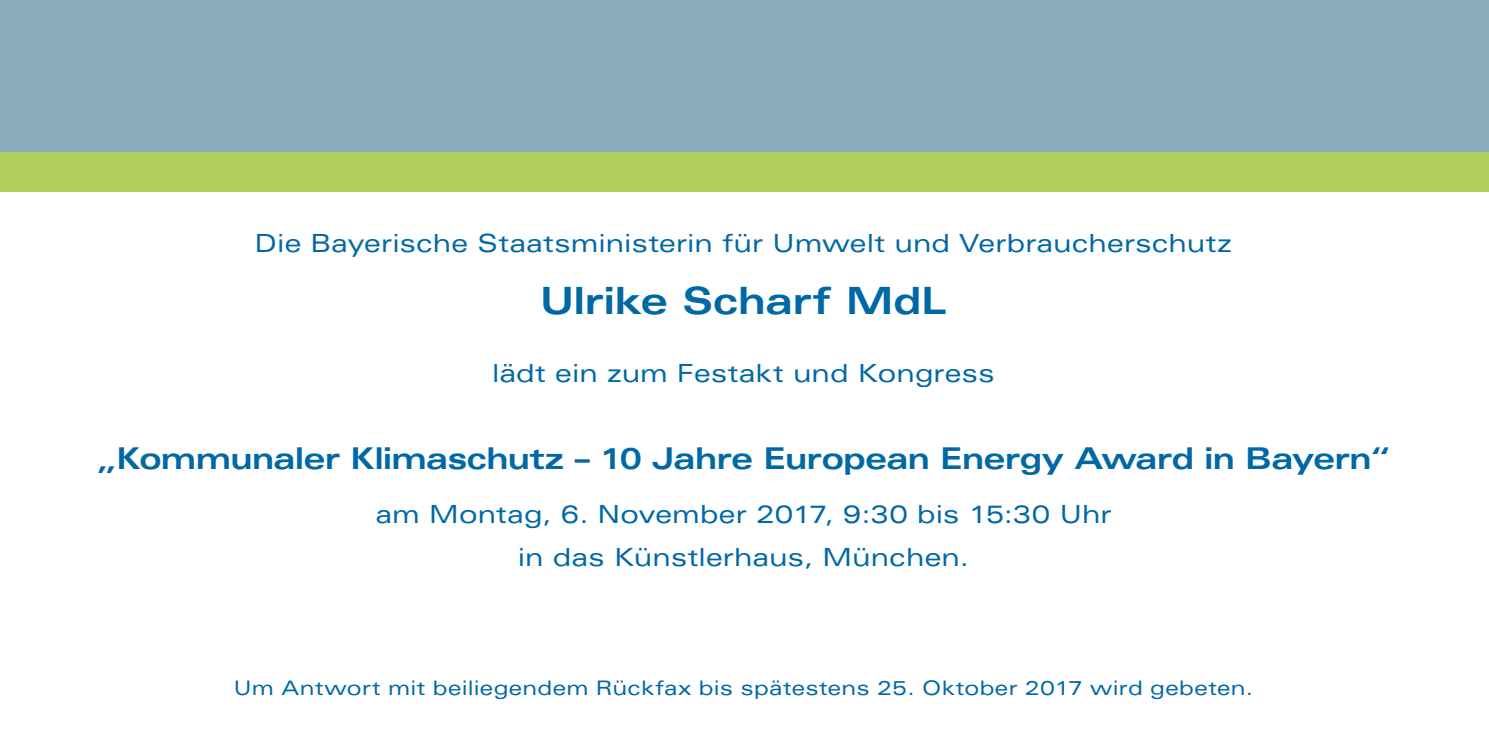
<style>
.page{position:relative;width:1489px;height:745px;background:#fff}
.page>*{position:absolute;margin:0;border:0;box-sizing:border-box;transform-origin:0 0}
.t1{font:700 expanded 37.5px "Univers LT Std";letter-spacing:-.005em;color:#0068a5}
.t2{font:700 expanded 30px "Univers LT Std";letter-spacing:-.025em;color:#0068a5}
.t3{font:expanded 25px/43.8px "Univers LT Std";color:#0068a5;text-align:center}
.t4{font:expanded 20px "Univers LT Std";letter-spacing:.015em;color:#0068a5}
</style>
<div class="page">
<div style="left:0;top:0;width:1488px;height:151px;background:#8aacbc"></div>
<div style="left:0;top:152px;width:1488px;height:39px;background:#b0ce5c"></div>
<p class="t3" style="left:255px;top:220px;width:978px">Die Bayerische Staatsministerin für Umwelt und Verbraucherschutz</p>
<h1 class="t1" style="left:540px;top:279px;width:407px">Ulrike Scharf MdL</h1>
<p class="t3" style="left:492px;top:351px;width:504px">lädt ein zum Festakt und Kongress</p>
<p class="t2" style="left:97px;top:440px;width:1295px">„Kommunaler Klimaschutz – 10 Jahre European Energy Award in Bayern“</p>
<p class="t3" style="left:375px;top:491px;width:737px">am Montag, 6. November 2017, 9:30 bis 15:30 Uhr in das Künstlerhaus, München.</p>
<p class="t4" style="left:234px;top:675px;width:1020px">Um Antwort mit beiliegendem Rückfax bis spätestens 25. Oktober 2017 wird gebeten.</p>
</div>
